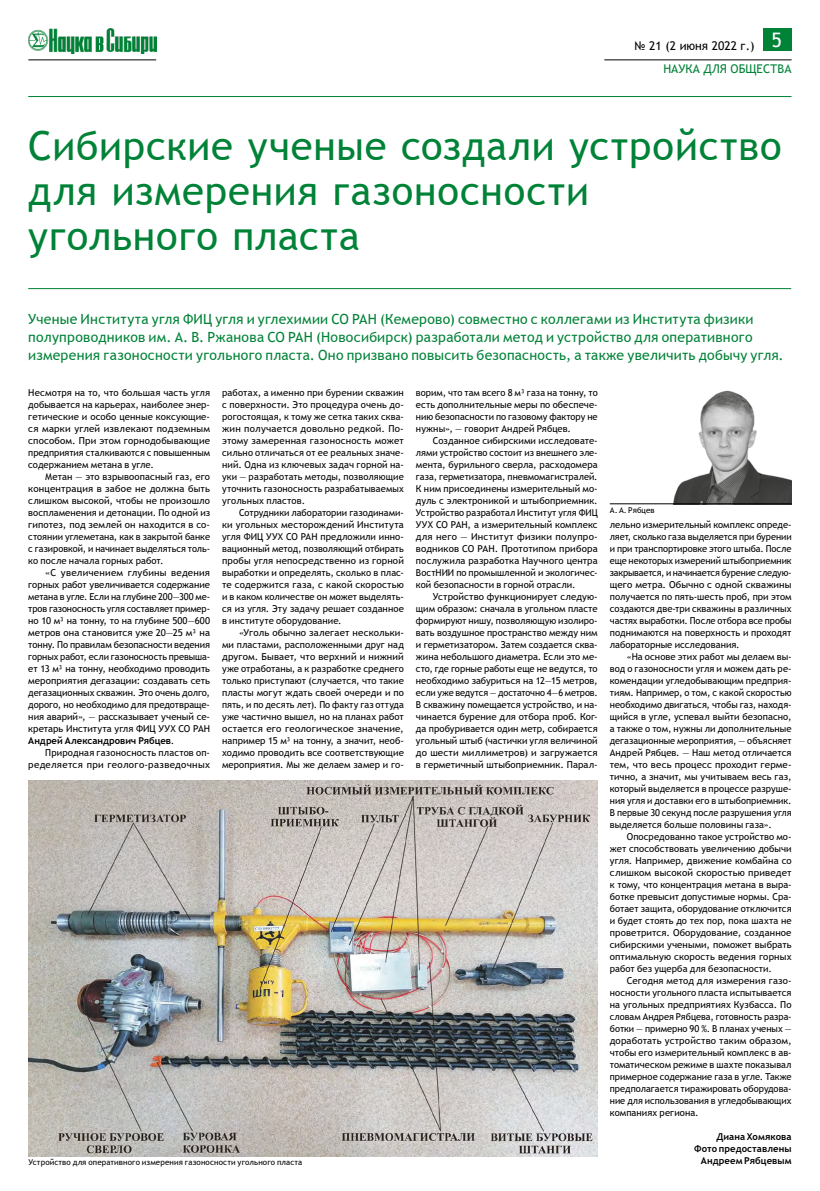
<style>
.page{position:relative;width:820px;height:1191px;background:#fff}
.page>*{position:absolute;margin:0;border:0;box-sizing:border-box;transform-origin:0 0}
.t1{font:40px/45px "Trebuchet MS";letter-spacing:.02em;color:#008237}
.t2{font:14px/18px "Trebuchet MS";letter-spacing:.02em;color:#008237}
.t3{font:12px/22.3px "Trebuchet MS";color:#000}
.t4{font:9.5px/12px "Trebuchet MS";letter-spacing:.005em;color:#000;text-align:justify}
.t5{font:9.5px/12px "Trebuchet MS";letter-spacing:.025em;color:#000;text-align:right}
.t6{font:700 9.5px/12px "Trebuchet MS";letter-spacing:.01em;color:#000;text-align:right}
.t7{font:8px "Trebuchet MS";letter-spacing:.015em;color:#000}
.s1{color:#008237}
.s2{font-weight:700}
</style>
<div class="page">
<div style="left:762px;top:28px;width:29px;height:23px;background:#008237"></div>
<hr style="left:604px;top:60px;width:187px;height:1px;background:#000">
<img style="left:28px;top:28px;width:128px;height:25px">
<hr style="left:28px;top:60px;width:128px;height:1px;background:#000">
<img style="left:673px;top:390px;width:118px;height:113px">
<hr style="left:28px;top:288px;width:762px;height:1px;background:#008237">
<hr style="left:28px;top:96px;width:763px;height:1px;background:#008237">
<img style="left:28px;top:780px;width:569px;height:376px">
<hr style="left:609px;top:503px;width:182px;height:1px;background:#000">
<p class="t3" style="left:663px;top:35px;width:130px;text-indent:-29px">№ 21 (2 июня 2022 г.) <sup>5<br></sup><span class="s1">НАУКА ДЛЯ ОБЩЕСТВА</span></p>
<h1 class="t1" style="left:28px;top:123px;width:754px">Сибирские ученые создали устройство для измерения газоносности угольного пласта</h1>
<p class="t2" style="left:28px;top:310px;width:756px">Ученые Института угля ФИЦ угля и углехимии СО РАН (Кемерово) совместно с коллегами из Института физики полупроводников им. А. В. Ржанова СО РАН (Новосибирск) разработали метод и устройство для оперативного измерения газоносности угольного пласта. Оно призвано повысить безопасность, а также увеличить добычу угля.</p>
<p class="t4" style="left:28px;top:387px;width:183px">Несмотря на то, что большая часть угля добывается на карьерах, наиболее энер&shy;гетические и особо ценные коксующие&shy;ся марки углей извлекают подземным способом. При этом горнодобывающие предприятия сталкиваются с повышенным содержанием метана в угле.</p>
<p class="t4" style="left:28px;top:471px;width:183px;text-indent:17px">Метан — это взрывоопасный газ, его концентрация в забое не должна быть слишком высокой, чтобы не произошло воспламенения и детонации. По одной из гипотез, под землей он находится в со&shy;стоянии углеметана, как в закрытой банке с газировкой, и начинает выделяться толь&shy;ко после начала горных работ.</p>
<p class="t4" style="left:28px;top:567px;width:183px;text-indent:17px">«С увеличением глубины ведения горных работ увеличивается содержание метана в угле. Если на глубине 200—300 ме&shy;тров газоносность угля составляет пример&shy;но 10 м³ на тонну, то на глубине 500—600 метров она становится уже 20—25 м³ на тонну. По правилам безопасности ведения горных работ, если газоносность превыша&shy;ет 13 м³ на тонну, необходимо проводить мероприятия дегазации: создавать сеть дегазационных скважин. Это очень долго, дорого, но необходимо для предотвраще&shy;ния аварий», — рассказывает ученый се&shy;кретарь Института угля ФИЦ УУХ СО РАН <span class="s2">Андрей Александрович Рябцев</span>.</p>
<p class="t5" style="left:28px;top:747px;width:183px">Природная газоносность пластов оп&shy;ределяется при геолого-разведочных</p>
<p class="t4" style="left:222px;top:387px;width:183px">работах, а именно при бурении скважин с поверхности. Это процедура очень до&shy;рогостоящая, к тому же сетка таких сква&shy;жин получается довольно редкой. По&shy;этому замеренная газоносность может сильно отличаться от ее реальных значе&shy;ний. Одна из ключевых задач горной на&shy;уки — разработать методы, позволяющие уточнить газоносность разрабатываемых угольных пластов.</p>
<p class="t4" style="left:222px;top:507px;width:183px;text-indent:17px">Сотрудники лаборатории газодинами&shy;ки угольных месторождений Института угля ФИЦ УУХ СО РАН предложили инно&shy;вационный метод, позволяющий отбирать пробы угля непосредственно из горной выработки и определять, сколько в плас&shy;те содержится газа, с какой скоростью и в каком количестве он может выделять&shy;ся из угля. Эту задачу решает созданное в институте оборудование.</p>
<p class="t4" style="left:222px;top:627px;width:183px;text-indent:17px">«Уголь обычно залегает нескольки&shy;ми пластами, расположенными друг над другом. Бывает, что верхний и нижний уже отработаны, а к разработке среднего только приступают (случается, что такие пласты могут ждать своей очереди и по пять, и по десять лет). По факту газ оттуда уже частично вышел, но на планах работ остается его геологическое значение, например 15 м³ на тонну, а значит, необ&shy;ходимо проводить все соответствующие мероприятия. Мы же делаем замер и го-</p>
<p class="t4" style="left:416px;top:387px;width:183px">ворим, что там всего 8 м³ газа на тонну, то есть дополнительные меры по обеспече&shy;нию безопасности по газовому фактору не нужны», — говорит Андрей Рябцев.</p>
<p class="t4" style="left:416px;top:435px;width:183px;text-indent:17px">Созданное сибирскими исследовате&shy;лями устройство состоит из внешнего эле&shy;мента, бурильного сверла, расходомера газа, герметизатора, пневмомагистралей.<br>К ним присоединены измерительный мо&shy;дуль с электроникой и штыбоприемник.<br>Устройство разработал Институт угля ФИЦ УУХ СО РАН, а измерительный комплекс для него — Институт физики полупро&shy;водников СО РАН. Прототипом прибора послужила разработка Научного центра ВостНИИ по промышленной и экологичес&shy;кой безопасности в горной отрасли.</p>
<p class="t4" style="left:416px;top:591px;width:183px;text-indent:17px">Устройство функционирует следую&shy;щим образом: сначала в угольном пласте формируют нишу, позволяющую изолиро&shy;вать воздушное пространство между ним и герметизатором. Затем создается сква&shy;жина небольшого диаметра. Если это ме&shy;сто, где горные работы еще не ведутся, то необходимо забуриться на 12—15 метров, если уже ведутся — достаточно 4—6 метров.<br>В скважину помещается устройство, и на&shy;чинается бурение для отбора проб. Ког&shy;да пробуривается один метр, собирается угольный штыб (частички угля величиной до шести миллиметров) и загружается в герметичный штыбоприемник. Парал-</p>
<p class="t7" style="left:609px;top:504px;width:46px">А. А. Рябцев</p>
<p class="t4" style="left:609px;top:519px;width:183px">лельно измерительный комплекс опреде&shy;ляет, сколько газа выделяется при бурении и при транспортировке этого штыба. После еще некоторых измерений штыбоприемник закрывается, и начинается бурение следую&shy;щего метра. Обычно с одной скважины получается по пять-шесть проб, при этом создаются две-три скважины в различных частях выработки. После отбора все пробы поднимаются на поверхность и проходят лабораторные исследования.</p>
<p class="t4" style="left:609px;top:651px;width:183px;text-indent:17px">«На основе этих работ мы делаем вы&shy;вод о газоносности угля и можем дать ре&shy;комендации угледобывающим предприя&shy;тиям. Например, о том, с какой скоростью необходимо двигаться, чтобы газ, находя&shy;щийся в угле, успевал выйти безопасно, а также о том, нужны ли дополнительные дегазационные мероприятия, — объясняет Андрей Рябцев. — Наш метод отличается тем, что весь процесс проходит герме&shy;тично, а значит, мы учитываем весь газ, который выделяется в процессе разруше&shy;ния угля и доставки его в штыбоприемник.<br>В первые 30 секунд после разрушения угля выделяется больше половины газа».</p>
<p class="t4" style="left:609px;top:831px;width:183px;text-indent:17px">Опосредованно такое устройство мо&shy;жет способствовать увеличению добычи угля. Например, движение комбайна со слишком высокой скоростью приведет к тому, что концентрация метана в выра&shy;ботке превысит допустимые нормы. Сра&shy;ботает защита, оборудование отключится и будет стоять до тех пор, пока шахта не проветрится. Оборудование, созданное сибирскими учеными, поможет выбрать оптимальную скорость ведения горных работ без ущерба для безопасности.</p>
<p class="t4" style="left:609px;top:975px;width:183px;text-indent:17px">Сегодня метод для измерения газо&shy;носности угольного пласта испытывается на угольных предприятиях Кузбасса. По словам Андрея Рябцева, готовность разра&shy;ботки — примерно 90 %. В планах ученых — доработать устройство таким образом, чтобы его измерительный комплекс в ав&shy;томатическом режиме в шахте показывал примерное содержание газа в угле. Также предполагается тиражировать оборудова&shy;ние для использования в угледобывающих компаниях региона.</p>
<p class="t6" style="left:693px;top:1131px;width:99px">Диана Хомякова<br>Фото предоставлены</p>
<p class="t7" style="left:28px;top:1156px;width:275px">Устройство для оперативного измерения газоносности угольного пласта</p>
<p class="t6" style="left:700px;top:1155px;width:92px">Андреем Рябцевым</p>
</div>
